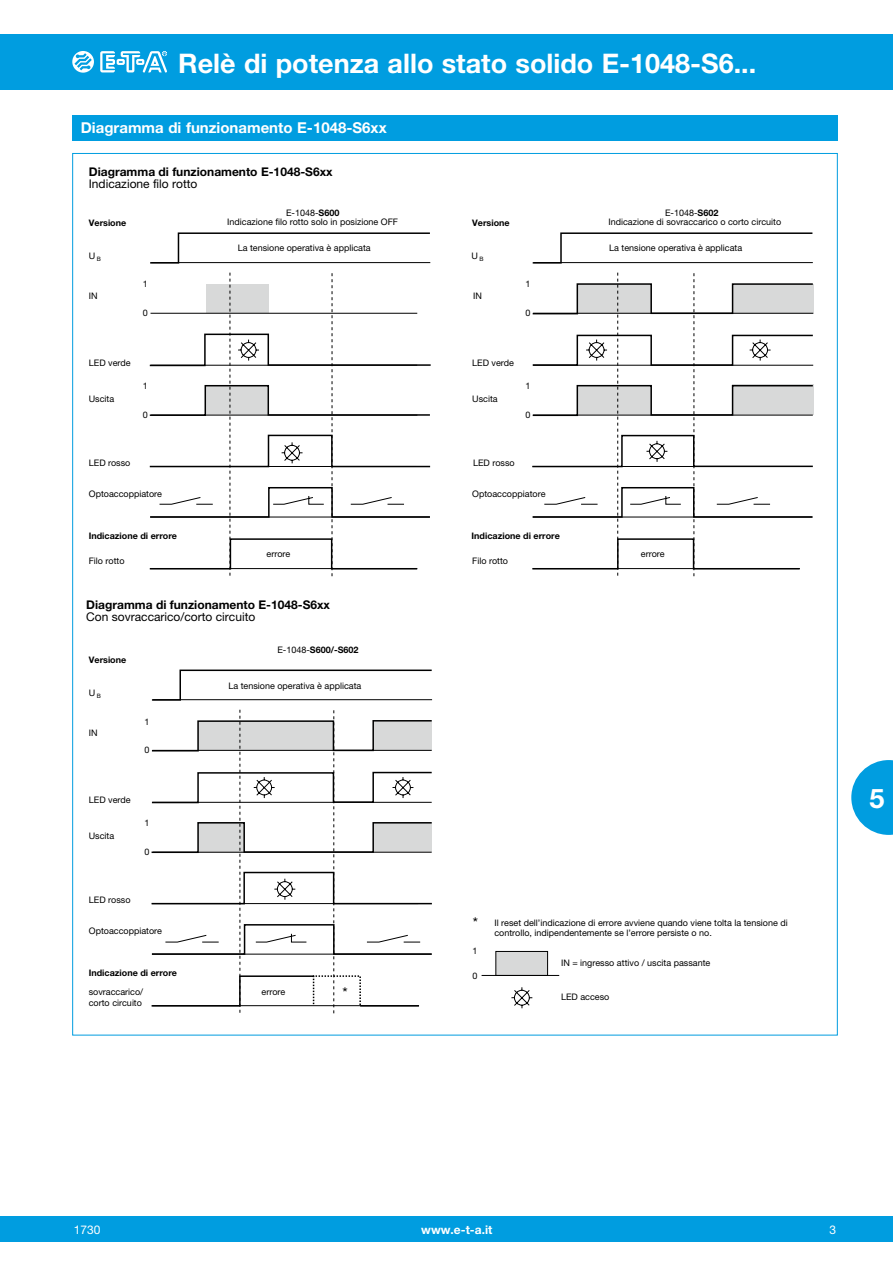
<style>
.page{position:relative;width:893px;height:1263px;background:#fff}
.page>*{position:absolute;margin:0;border:0;box-sizing:border-box;transform-origin:0 0}
.t1{font:700 27px "Helvetica Neue LT";color:#fff}
.t2{font:700 15px "Helvetica Neue LT";color:#fff}
.t3{font:15px "Helvetica Neue LT";color:#000}
.t4{font:700 12px "Helvetica Neue LT";color:#000}
.t5{font:12px "Helvetica Neue LT";color:#000}
.t6{font:700 12px "Helvetica Neue LT";color:#fff}
.t7{font:12px "Helvetica Neue LT";color:#fff}
.t8{font:9px/9px "Helvetica Neue LT";color:#000}
.t9{font:700 9px "Helvetica Neue LT";color:#000}
.s1{font-weight:700}
.s2{font-weight:400}
.s3{font-size:15px}
</style>
<div class="page">
<div style="left:0;top:1216px;width:893px;height:26px;background:#009de0"></div>
<div style="left:0;top:34px;width:893px;height:55px;background:#009de0"></div>
<svg style="left:72px;top:51px;width:22px;height:22px"></svg>
<svg style="left:100px;top:51px;width:67px;height:21px"></svg>
<svg style="left:851px;top:760px;width:42px;height:75px"></svg>
<div style="left:72px;top:115px;width:766px;height:25px;background:#009de0"></div>
<svg style="left:532px;top:232px;width:281px;height:32px"></svg>
<svg style="left:150px;top:232px;width:281px;height:32px"></svg>
<svg style="left:149px;top:273px;width:282px;height:304px"></svg>
<svg style="left:532px;top:273px;width:281px;height:297px"></svg>
<svg style="left:151px;top:669px;width:199px;height:32px"></svg>
<svg style="left:151px;top:710px;width:281px;height:304px"></svg>
<div style="left:496px;top:951px;width:52px;height:24px;background:#d8d9d9"></div>
<div style="left:495px;top:951px;width:53px;height:25px;border:1px solid #000"></div>
<hr style="left:482px;top:975px;width:77px;height:1px;background:#000">
<svg style="left:511px;top:987px;width:22px;height:22px"></svg>
<svg style="left:350px;top:497px;width:421px;height:446px"></svg>
<h1 class="t1" style="left:178px;top:46px;width:579px">Relè di potenza allo stato solido E-1048-S6...</h1>
<h2 class="t2" style="left:81px;top:118px;width:307px">Diagramma di funzionamento E-1048-S6xx</h2>
<h3 class="t4" style="left:89px;top:164px;width:245px">Diagramma di funzionamento E-1048-S6xx</h3>
<h3 class="t5" style="left:89px;top:176px;width:110px">Indicazione filo rotto</h3>
<p class="t9" style="left:89px;top:217px;width:39px">Versione</p>
<p class="t8" style="left:89px;top:251px;width:14px">U <sub>B</sub></p>
<p class="t8" style="left:89px;top:291px;width:10px">IN</p>
<p class="t8" style="left:143px;top:280px;width:7px">1</p>
<p class="t8" style="left:143px;top:308px;width:7px">0</p>
<p class="t8" style="left:89px;top:358px;width:43px">LED verde</p>
<p class="t8" style="left:89px;top:394px;width:27px">Uscita</p>
<p class="t8" style="left:143px;top:381px;width:7px">1</p>
<p class="t8" style="left:143px;top:410px;width:7px">0</p>
<p class="t8" style="left:89px;top:458px;width:43px">LED rosso</p>
<p class="t8" style="left:89px;top:490px;width:75px">Optoaccoppiatore</p>
<p class="t9" style="left:89px;top:530px;width:90px">Indicazione di errore</p>
<p class="t8" style="left:89px;top:556px;width:37px">Filo rotto</p>
<p class="t8" style="left:227px;top:209px;width:172px;text-align:center">E-1048-<span class="s1">S600<br></span>Indicazione filo rotto solo in posizione OFF</p>
<p class="t8" style="left:238px;top:244px;width:135px">La tensione operativa è applicata</p>
<p class="t8" style="left:267px;top:550px;width:25px">errore</p>
<h3 class="t4" style="left:86px;top:597px;width:245px">Diagramma di funzionamento E-1048-S6xx</h3>
<h3 class="t5" style="left:86px;top:609px;width:171px">Con sovraccarico/corto circuito</h3>
<p class="t9" style="left:89px;top:654px;width:39px">Versione</p>
<p class="t8" style="left:89px;top:688px;width:14px">U <sub>B</sub></p>
<p class="t8" style="left:89px;top:728px;width:10px">IN</p>
<p class="t8" style="left:145px;top:717px;width:7px">1</p>
<p class="t8" style="left:145px;top:746px;width:7px">0</p>
<p class="t8" style="left:89px;top:795px;width:43px">LED verde</p>
<p class="t8" style="left:89px;top:831px;width:27px">Uscita</p>
<p class="t8" style="left:145px;top:818px;width:7px">1</p>
<p class="t8" style="left:145px;top:847px;width:7px">0</p>
<p class="t8" style="left:89px;top:896px;width:43px">LED rosso</p>
<p class="t8" style="left:89px;top:926px;width:75px">Optoaccoppiatore</p>
<p class="t9" style="left:89px;top:967px;width:90px">Indicazione di errore</p>
<p class="t8" style="left:89px;top:986px;width:56px;line-height:10.8px">sovraccarico/ corto circuito</p>
<p class="t9" style="left:277px;top:645px;width:83px"><span class="s2">E-1048-</span>S600/-S602</p>
<p class="t8" style="left:228px;top:681px;width:135px">La tensione operativa è applicata</p>
<p class="t8" style="left:262px;top:987px;width:25px">errore</p>
<h2 class="t3" style="left:342px;top:984px;width:7px">*</h2>
<p class="t9" style="left:472px;top:217px;width:39px">Versione</p>
<p class="t8" style="left:471px;top:251px;width:14px">U <sub>B</sub></p>
<p class="t8" style="left:473px;top:291px;width:10px">IN</p>
<p class="t8" style="left:525px;top:280px;width:7px">1</p>
<p class="t8" style="left:525px;top:308px;width:7px">0</p>
<p class="t8" style="left:472px;top:358px;width:43px">LED verde</p>
<p class="t8" style="left:472px;top:394px;width:27px">Uscita</p>
<p class="t8" style="left:525px;top:381px;width:7px">1</p>
<p class="t8" style="left:525px;top:410px;width:7px">0</p>
<p class="t8" style="left:473px;top:458px;width:43px">LED rosso</p>
<p class="t8" style="left:472px;top:490px;width:75px">Optoaccoppiatore</p>
<p class="t9" style="left:472px;top:530px;width:90px">Indicazione di errore</p>
<p class="t8" style="left:472px;top:556px;width:37px">Filo rotto</p>
<p class="t8" style="left:608px;top:209px;width:174px;text-indent:57px">E-1048-<span class="s1">S602<br></span>Indicazione di sovraccarico o corto circuito</p>
<p class="t8" style="left:609px;top:244px;width:135px">La tensione operativa è applicata</p>
<p class="t8" style="left:641px;top:550px;width:25px">errore</p>
<p class="t8" style="left:494px;top:917px;width:295px;line-height:10.8px;text-indent:-22px"><span class="s3">*</span> Il reset dell’indicazione di errore avviene quando viene tolta la tensione di controllo, indipendentemente se l’errore persiste o no.</p>
<p class="t8" style="left:472px;top:946px;width:7px">1</p>
<p class="t8" style="left:472px;top:971px;width:7px">0</p>
<p class="t8" style="left:561px;top:958px;width:151px">IN = ingresso attivo / uscita passante</p>
<p class="t8" style="left:561px;top:992px;width:50px">LED acceso</p>
<h1 class="t1" style="left:869px;top:782px;width:17px">5</h1>
<h3 class="t6" style="left:421px;top:1222px;width:73px">www.e-t-a.it</h3>
<h3 class="t7" style="left:74px;top:1222px;width:28px">1730</h3>
<h3 class="t7" style="left:829px;top:1222px;width:8px">3</h3>
</div>
